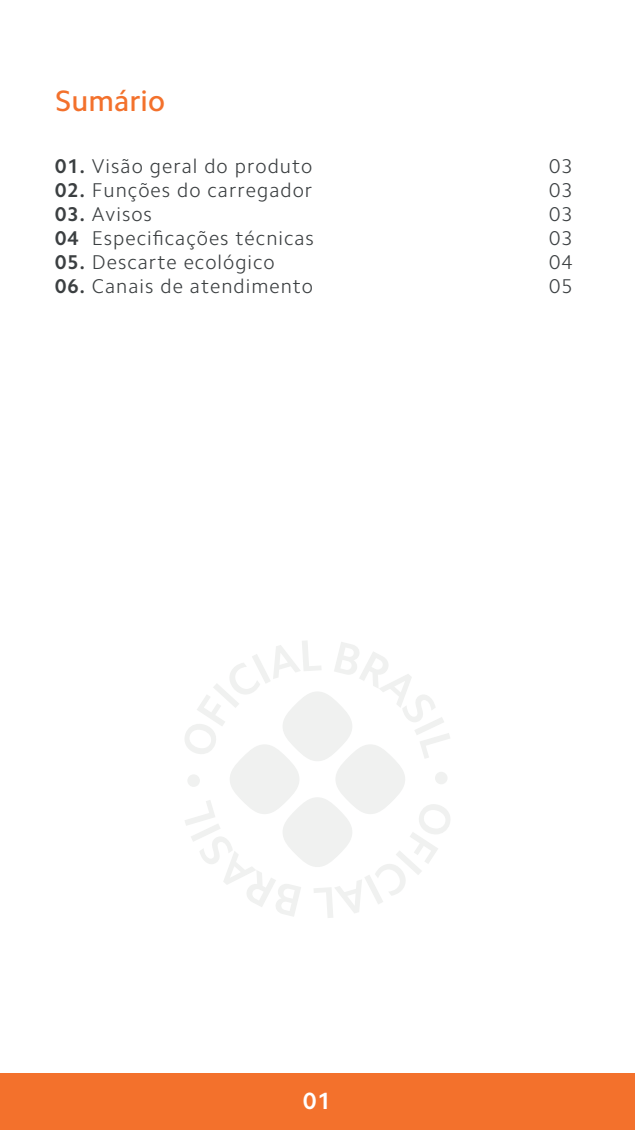
<style>
.page{position:relative;width:635px;height:1130px;background:#fff}
.page>*{position:absolute;margin:0;border:0;box-sizing:border-box;transform-origin:0 0}
.t1{font:500 29.6px "Camphor Pro";color:#f3712c}
.t2{font:700 23.6px "Camphor Pro";color:#fff}
.t3{font:300 20px/24px "Camphor Pro";letter-spacing:.05em;color:#3b3f41}
.s1{font-weight:700}
</style>
<div class="page">
<div style="left:0;top:1073px;width:635px;height:56px;background:#f3712c"></div>
<svg style="left:185px;top:641px;width:265px;height:277px"></svg>
<h1 class="t1" style="left:55px;top:83px;width:111px">Sumário</h1>
<p class="t3" style="left:55px;top:154px;width:259px"><span class="s1">01.</span> Visão geral do produto</p>
<p class="t3" style="left:55px;top:178px;width:259px"><span class="s1">02.</span> Funções do carregador</p>
<p class="t3" style="left:55px;top:202px;width:98px"><span class="s1">03.</span> Avisos<br><span class="s1">04</span></p>
<p class="t3" style="left:55px;top:250px;width:221px"><span class="s1">05.</span> Descarte ecológico</p>
<p class="t3" style="left:55px;top:274px;width:259px"><span class="s1">06.</span> Canais de atendimento</p>
<p class="t3" style="left:92px;top:226px;width:224px">Especificações técnicas</p>
<p class="t3" style="left:549px;top:154px;width:25px;text-align:justify">03<br>03<br>03<br>03<br>04<br>05</p>
<p class="t2" style="left:303px;top:1087px;width:29px">01</p>
</div>
